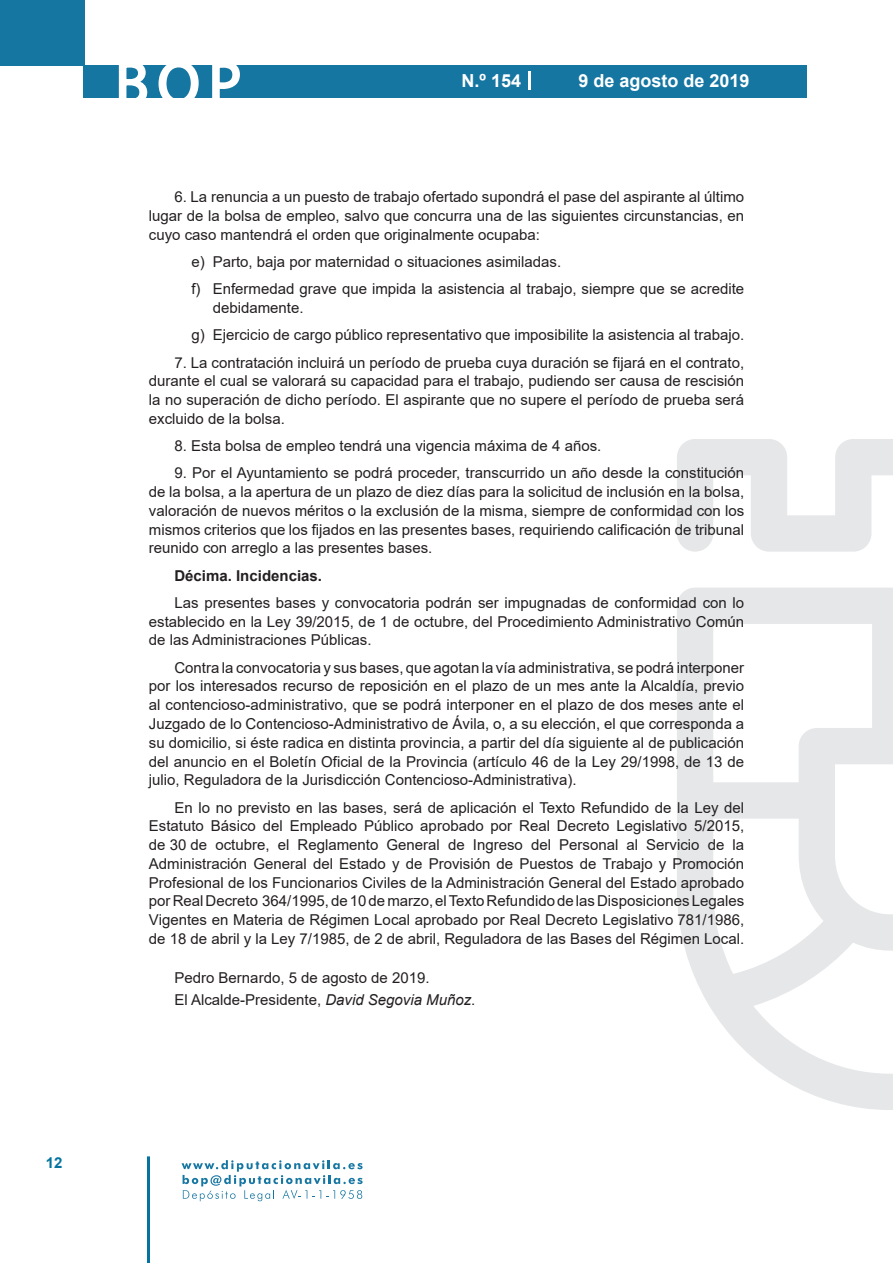
<style>
.page{position:relative;width:893px;height:1263px;background:#fff}
.page>*{position:absolute;margin:0;border:0;box-sizing:border-box;transform-origin:0 0}
.t1{font:500 61.5px "Avant Garde";color:#fff}
.t2{font:700 18px "Arial";color:#fff}
.texto_normal{font:15px/18.8px "Arial";color:#231f20;text-align:justify}
.firma{font:15px "Arial";color:#231f20}
.fecha{font:15px "Arial";color:#231f20}
.texto_normal-2{font:700 15px "Arial";color:#231f20}
.t3{font:700 15px "Arial";color:#04739f}
.s1{font-style:italic}
</style>
<div class="page">
<div style="left:0;top:0;width:85px;height:65px;background:#1676a2"></div>
<div style="left:84px;top:65px;width:723px;height:33px;background:#1676a2"></div>
<svg style="left:118px;top:65px;width:30px;height:33px"></svg>
<svg style="left:158px;top:65px;width:41px;height:33px"></svg>
<svg style="left:212px;top:65px;width:28px;height:33px"></svg>
<svg style="left:182px;top:1160px;width:181px;height:41px"></svg>
<hr style="left:147px;top:1156px;width:3px;height:107px;background:#04739f">
<svg style="left:529px;top:71px;width:2px;height:19px"></svg>
<svg style="left:677px;top:439px;width:216px;height:671px"></svg>
<h1 class="t1" style="left:115px;top:46px;width:128px">BOP</h1>
<p class="t2" style="left:462px;top:68px;width:61px">N.º 154</p>
<p class="t2" style="left:578px;top:68px;width:173px">9 de agosto de 2019</p>
<p class="texto_normal" style="left:149px;top:188px;width:597px;text-indent:26px">6. La renuncia a un puesto de trabajo ofertado supondrá el pase del aspirante al último lugar de la bolsa de empleo, salvo que concurra una de las siguientes circunstancias, en cuyo caso mantendrá el orden que originalmente ocupaba:</p>
<p class="texto_normal" style="left:191px;top:252px;width:371px">e) Parto, baja por maternidad o situaciones asimiladas.</p>
<p class="texto_normal" style="left:213px;top:280px;width:533px;text-indent:-21px">f) Enfermedad grave que impida la asistencia al trabajo, siempre que se acredite debidamente.</p>
<p class="texto_normal" style="left:191px;top:326px;width:554px">g) Ejercicio de cargo público representativo que imposibilite la asistencia al trabajo.</p>
<p class="texto_normal" style="left:149px;top:353px;width:597px;text-indent:26px">7. La contratación incluirá un período de prueba cuya duración se fijará en el contrato, durante el cual se valorará su capacidad para el trabajo, pudiendo ser causa de rescisión la no superación de dicho período. El aspirante que no supere el período de prueba será excluido de la bolsa.</p>
<p class="texto_normal" style="left:174px;top:436px;width:428px">8. Esta bolsa de empleo tendrá una vigencia máxima de 4 años.</p>
<p class="texto_normal" style="left:149px;top:464px;width:597px;text-indent:26px">9. Por el Ayuntamiento se podrá proceder, transcurrido un año desde la constitución de la bolsa, a la apertura de un plazo de diez días para la solicitud de inclusión en la bolsa, valoración de nuevos méritos o la exclusión de la misma, siempre de conformidad con los mismos criterios que los fijados en las presentes bases, requiriendo calificación de tribunal reunido con arreglo a las presentes bases.</p>
<p class="texto_normal-2" style="left:174px;top:565px;width:149px">Décima. Incidencias.</p>
<p class="texto_normal" style="left:149px;top:593px;width:597px;text-indent:26px">Las presentes bases y convocatoria podrán ser impugnadas de conformidad con lo establecido en la Ley 39/2015, de 1 de octubre, del Procedimiento Administrativo Común de las Administraciones Públicas.</p>
<p class="texto_normal" style="left:149px;top:658px;width:597px;text-indent:26px">Contra la convocatoria y sus bases, que agotan la vía administrativa, se podrá interponer por los interesados recurso de reposición en el plazo de un mes ante la Alcaldía, previo al contencioso-administrativo, que se podrá interponer en el plazo de dos meses ante el Juzgado de lo Contencioso-Administrativo de Ávila, o, a su elección, el que corresponda a su domicilio, si éste radica en distinta provincia, a partir del día siguiente al de publicación del anuncio en el Boletín Oficial de la Provincia (artículo 46 de la Ley 29/1998, de 13 de julio, Reguladora de la Jurisdicción Contencioso-Administrativa).</p>
<p class="texto_normal" style="left:149px;top:798px;width:597px;text-indent:26px">En lo no previsto en las bases, será de aplicación el Texto Refundido de la Ley del Estatuto Básico del Empleado Público aprobado por Real Decreto Legislativo 5/2015, de 30 de octubre, el Reglamento General de Ingreso del Personal al Servicio de la Administración General del Estado y de Provisión de Puestos de Trabajo y Promoción Profesional de los Funcionarios Civiles de la Administración General del Estado aprobado por Real Decreto 364/1995, de 10 de marzo, el Texto Refundido de las Disposiciones Legales Vigentes en Materia de Régimen Local aprobado por Real Decreto Legislativo 781/1986, de 18 de abril y la Ley 7/1985, de 2 de abril, Reguladora de las Bases del Régimen Local.</p>
<p class="fecha" style="left:174px;top:967px;width:257px">Pedro Bernardo, 5 de agosto de 2019.</p>
<p class="firma" style="left:174px;top:990px;width:302px">El Alcalde-Presidente, <span class="s1">David Segovia Muñoz</span>.</p>
<p class="t3" style="left:46px;top:1152px;width:18px">12</p>
</div>
